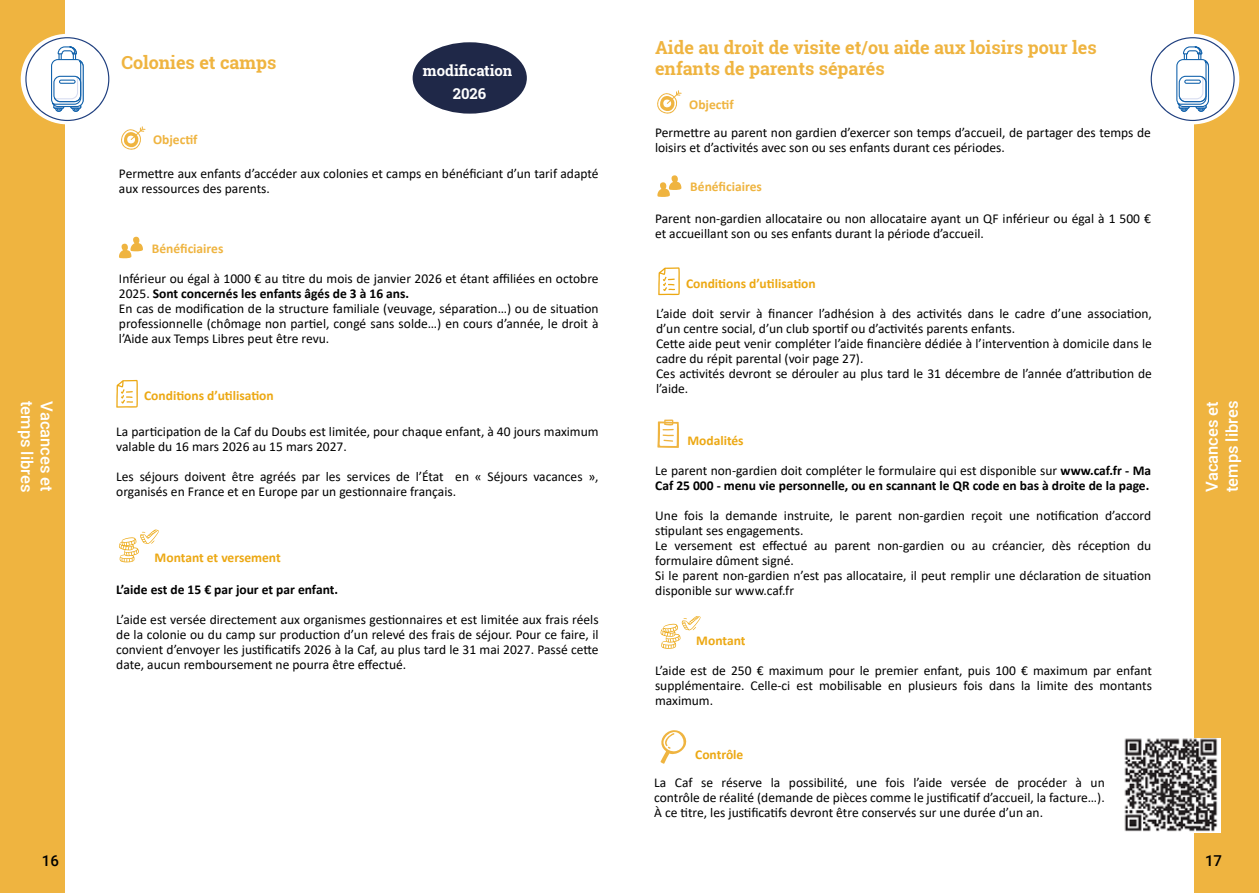
<style>
.page{position:relative;width:1259px;height:893px;background:#fff}
.page>*{position:absolute;margin:0;border:0;box-sizing:border-box;transform-origin:0 0}
.t1{font:700 18px/21px "Roboto Slab";color:#efb440}
.t2{font:500 16.5px/19.8px "Roboto";color:#fff}
.t3{font:700 15px/22.5px "Roboto Slab";color:#fff;text-align:center}
.t4{font:500 15px "Roboto";color:#000}
.t5{font:13.5px/15px "Calibri";color:#000}
.t6{font:700 13.5px "Calibri";color:#000}
.t7{font:700 13.5px "Calibri";color:#eca813}
.t8{font:700 13.5px "Calibri";color:#efb440}
.s1{font-weight:700}
.s2{font-weight:700;color:#eca813}
</style>
<div class="page">
<div style="left:1193px;top:0;width:66px;height:893px;background:#efb440"></div>
<div style="left:1146px;top:34px;width:93px;height:90px;border:2px solid #fff;border-radius:50%"></div>
<svg style="left:1150px;top:37px;width:84px;height:84px"></svg>
<div style="left:0;top:0;width:65px;height:893px;background:#efb440"></div>
<div style="left:21px;top:34px;width:93px;height:90px;border:2px solid #fff;border-radius:50%"></div>
<svg style="left:25px;top:37px;width:84px;height:84px"></svg>
<svg style="left:121px;top:126px;width:25px;height:24px"></svg>
<svg style="left:119px;top:237px;width:24px;height:21px"></svg>
<svg style="left:116px;top:380px;width:22px;height:28px"></svg>
<svg style="left:657px;top:90px;width:25px;height:24px"></svg>
<svg style="left:657px;top:175px;width:24px;height:22px"></svg>
<svg style="left:658px;top:267px;width:22px;height:28px"></svg>
<svg style="left:660px;top:616px;width:40px;height:33px"></svg>
<svg style="left:657px;top:419px;width:22px;height:29px"></svg>
<svg style="left:660px;top:730px;width:27px;height:34px"></svg>
<svg style="left:119px;top:530px;width:40px;height:32px"></svg>
<img style="left:1124px;top:739px;width:96px;height:93px">
<div style="left:412px;top:42px;width:115px;height:72px;background:#1f2848;border-radius:50%"></div>
<h1 class="t1" style="left:655px;top:37px;width:443px">Aide au droit de visite et/ou aide aux loisirs pour les enfants de parents séparés</h1>
<p class="t8" style="left:689px;top:95px;width:46px">Objectif</p>
<p class="t5" style="left:655px;top:124px;width:497px">Permettre au parent non gardien d’exercer son temps d’accueil, de partager des temps de loisirs et d’activités avec son ou ses enfants durant ces périodes.</p>
<p class="t8" style="left:690px;top:177px;width:73px">Bénéficiaires</p>
<p class="t5" style="left:655px;top:210px;width:497px">Parent non-gardien allocataire ou non allocataire ayant un QF inférieur ou égal à 1 500 € et accueillant son ou ses enfants durant la période d’accueil.</p>
<p class="t7" style="left:686px;top:274px;width:131px">Conditions d’utilisation</p>
<p class="t5" style="left:656px;top:306px;width:497px">L’aide doit servir à financer l’adhésion à des activités dans le cadre d’une association, d’un centre social, d’un club sportif ou d’activités parents enfants.<br>Cette aide peut venir compléter l’aide financière dédiée à l’intervention à domicile dans le cadre du répit parental (voir page 27).<br>Ces activités devront se dérouler au plus tard le 31 décembre de l’année d’attribution de l’aide.</p>
<h1 class="t1" style="left:122px;top:52px;width:156px">Colonies et camps</h1>
<p class="t3" style="left:423px;top:59px;width:91px">modification<br>2026</p>
<p class="t8" style="left:153px;top:130px;width:46px">Objectif</p>
<p class="t5" style="left:119px;top:166px;width:481px">Permettre aux enfants d’accéder aux colonies et camps en bénéficiant d’un tarif adapté aux ressources des parents.</p>
<p class="t8" style="left:152px;top:239px;width:73px">Bénéficiaires</p>
<p class="t5" style="left:119px;top:271px;width:481px">Inférieur ou égal à 1000 € au titre du mois de janvier 2026 et étant affiliées en octobre 2025. <span class="s1">Sont concernés les enfants âgés de 3 à 16 ans.<br></span>En cas de modification de la structure familiale (veuvage, séparation…) ou de situation professionnelle (chômage non partiel, congé sans solde…) en cours d’année, le droit à l’Aide aux Temps Libres peut être revu.</p>
<p class="t7" style="left:144px;top:386px;width:131px">Conditions d’utilisation</p>
<p class="t5" style="left:116px;top:424px;width:484px">La participation de la Caf du Doubs est limitée, pour chaque enfant, à 40 jours maximum valable du 16 mars 2026 au 15 mars 2027.</p>
<p class="t5" style="left:116px;top:469px;width:484px">Les séjours doivent être agréés par les services de l’État en « Séjours vacances », organisés en France et en Europe par un gestionnaire français.</p>
<p class="t2" style="left:37px;top:401px;width:93px;rotate:90deg">temps libres</p>
<p class="t2" style="left:57px;top:401px;width:92px;rotate:90deg">Vacances et</p>
<p class="t2" style="left:1201px;top:492px;width:93px;rotate:-90deg">Vacances et temps libres</p>
<p class="t5" style="left:655px;top:425px;width:497px;line-height:29.5px;text-indent:32px"><span class="s2">Modalités<br></span>Le parent non-gardien doit compléter le formulaire qui est disponible sur <span class="s1">www.caf.fr - Ma</span></p>
<p class="t6" style="left:655px;top:475px;width:495px">Caf 25 000 - menu vie personnelle, ou en scannant le QR code en bas à droite de la page.</p>
<p class="t5" style="left:655px;top:507px;width:497px">Une fois la demande instruite, le parent non-gardien reçoit une notification d’accord stipulant ses engagements.<br>Le versement est effectué au parent non-gardien ou au créancier, dès réception du formulaire dûment signé.<br>Si le parent non-gardien n’est pas allocataire, il peut remplir une déclaration de situation disponible sur www.caf.fr</p>
<p class="t7" style="left:155px;top:548px;width:128px">Montant et versement</p>
<p class="t6" style="left:116px;top:580px;width:223px">L’aide est de 15 € par jour et par enfant.</p>
<p class="t5" style="left:116px;top:611px;width:484px;text-align:justify">L’aide est versée directement aux organismes gestionnaires et est limitée aux frais réels de la colonie ou du camp sur production d’un relevé des frais de séjour. Pour ce faire, il convient d’envoyer les justificatifs 2026 à la Caf, au plus tard le 31 mai 2027. Passé cette date, aucun remboursement ne pourra être effectué.</p>
<p class="t7" style="left:696px;top:631px;width:51px">Montant</p>
<p class="t5" style="left:655px;top:662px;width:498px;text-align:justify">L’aide est de 250 € maximum pour le premier enfant, puis 100 € maximum par enfant supplémentaire. Celle-ci est mobilisable en plusieurs fois dans la limite des montants maximum.</p>
<p class="t4" style="left:42px;top:850px;width:19px">16</p>
<p class="t7" style="left:695px;top:745px;width:50px">Contrôle</p>
<p class="t5" style="left:654px;top:774px;width:452px;text-align:justify">La Caf se réserve la possibilité, une fois l’aide versée de procéder à un contrôle de réalité (demande de pièces comme le justificatif d’accueil, la facture…).<br>À ce titre, les justificatifs devront être conservés sur une durée d’un an.</p>
<p class="t4" style="left:1205px;top:850px;width:19px">17</p>
</div>
